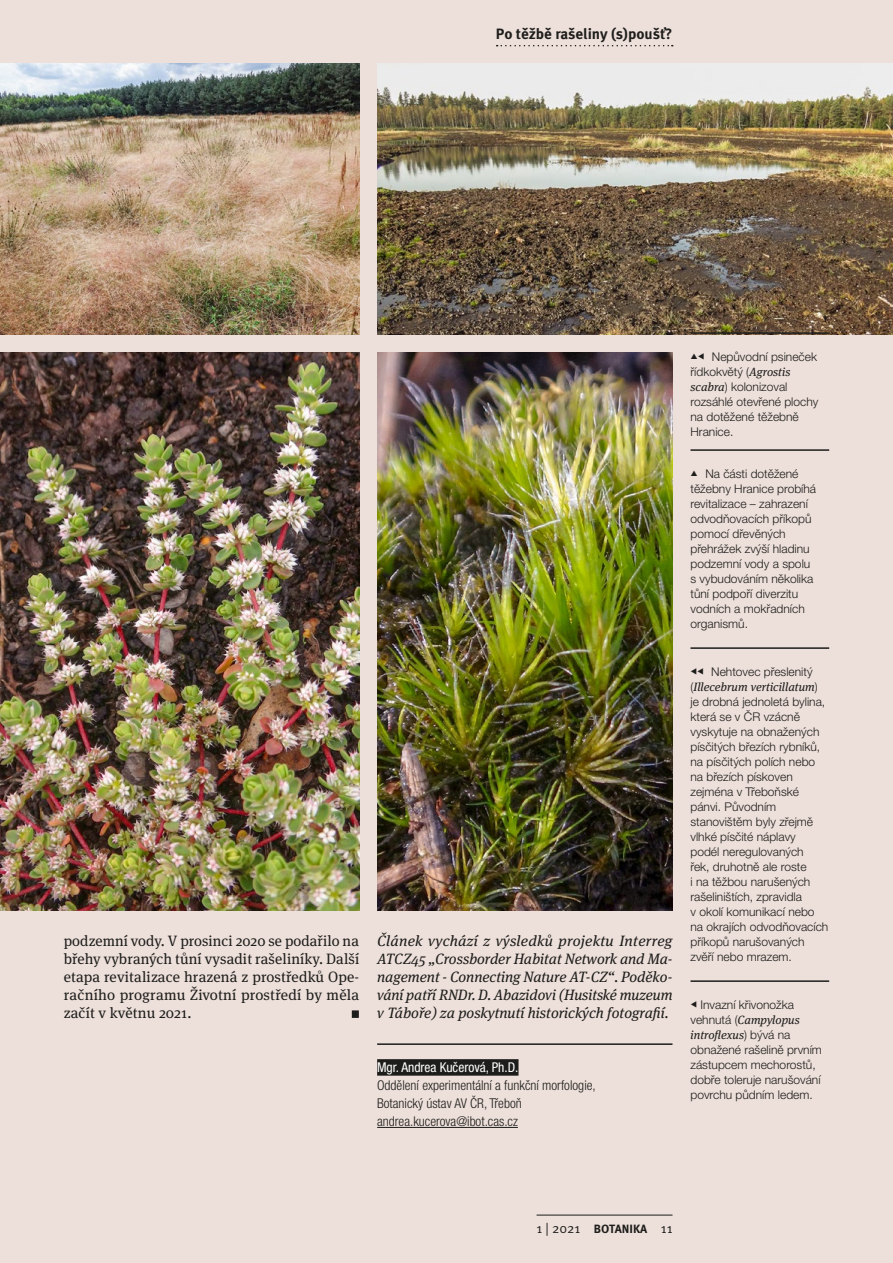
<style>
.page{position:relative;width:893px;height:1263px;background:#eddfd9}
.page>*{position:absolute;margin:0;border:0;box-sizing:border-box;transform-origin:0 0}
.t9_Poděkování{font:italic 15px/18px "Meta Serif Pro";color:#1d1d1b;text-align:justify}
.t-last_bullet{font:15px/18px "Meta Serif Pro";letter-spacing:.01em;color:#1d1d1b;text-align:justify}
.záhlaví{font:700 15px "Meta Pro";letter-spacing:-.005em;color:#1d1d1b}
.Autoři{font:300 condensed 13.5px/18px "Helvetica Neue LT Pro";color:#1d1d1b}
.t1{font:13.5px "Meta Pro Norm";color:#1d1d1b}
.Popisky_obrázků{font:300 12px/15px "Helvetica Neue LT Pro";color:#1d1d1b}
.s1{font-weight:400;color:#fff}
.s2{font-family:"Meta Serif Pro";font-weight:400;font-style:italic}
.s3{font-family:"Meta Pro";font-weight:700;font-size:12px}
</style>
<div class="page">
<div style="left:352px;top:1010px;width:7px;height:8px;background:#1d1d1b"></div>
<img style="left:377px;top:352px;width:295px;height:559px">
<img style="left:377px;top:64px;width:516px;height:270px">
<img style="left:0;top:64px;width:359px;height:270px">
<img style="left:0;top:352px;width:359px;height:559px">
<hr style="left:690px;top:332px;width:139px;height:2px;background:#1d1d1b">
<hr style="left:690px;top:449px;width:139px;height:2px;background:#1d1d1b">
<hr style="left:690px;top:647px;width:139px;height:2px;background:#1d1d1b">
<hr style="left:690px;top:980px;width:139px;height:2px;background:#1d1d1b">
<hr style="left:377px;top:1043px;width:295px;height:2px;background:#1d1d1b">
<div style="left:377px;top:1059px;width:141px;height:17px;background:#1d1d1b"></div>
<hr style="left:377px;top:1127px;width:141px;height:1px;background:#1d1d1b">
<hr style="left:537px;top:1215px;width:135px;height:1px;background:#1d1d1b">
<svg style="left:497px;top:45px;width:176px;height:1px"></svg>
<p class="záhlaví" style="left:496px;top:22px;width:178px">Po těžbě rašeliny (s)poušť?</p>
<p class="t-last_bullet" style="left:64px;top:931px;width:297px">podzemní vody. V prosinci 2020 se podařilo na břehy vybraných tůní vysadit rašeliníky. Další etapa revitalizace hrazená z prostředků Ope&shy;račního programu Životní prostředí by měla začít v květnu 2021.</p>
<p class="t9_Poděkování" style="left:377px;top:931px;width:297px">Článek vychází z výsledků projektu Interreg ATCZ45 „Crossborder Habitat Network and Ma&shy;nagement - Connecting Nature AT-CZ“. Poděko&shy;vání patří RNDr. D. Abazidovi (Husitské muzeum v Táboře) za poskytnutí historických fotografií.</p>
<p class="Autoři" style="left:377px;top:1058px;width:220px"><span class="s1">Mgr. Andrea Kučerová, Ph.D.<br></span>Oddělení experimentální a funkční morfologie, Botanický ústav AV ČR, Třeboň andrea.kucerova@ibot.cas.cz</p>
<p class="Popisky_obrázků" style="left:690px;top:349px;width:129px;text-indent:7px">▼ Nepůvodní psineček řídkokvětý (<span class="s2">Agrostis scabra</span>) kolonizoval rozsáhlé otevřené plochy na dotěžené těžebně<br>Hranice.</p>
<p class="Popisky_obrázků" style="left:690px;top:466px;width:127px;text-indent:15px">Na části dotěžené těžebny Hranice probíhá revitalizace – zahrazení odvodňovacích příkopů pomocí dřevěných přehrážek zvýší hladinu podzemní vody a spolu s vybudováním několika tůní podpoří diverzitu vodních a mokřadních organismů.</p>
<p class="Popisky_obrázků" style="left:690px;top:664px;width:139px">▼▼ Nehtovec přeslenitý (<span class="s2">Illecebrum verticillatum</span>) je drobná jednoletá bylina, která se v ČR vzácně vyskytuje na obnažených písčitých březích rybníků, na písčitých polích nebo na březích pískoven zejména v Třeboňské pánvi. Původním stanovištěm byly zřejmě vlhké písčité náplavy<br>podél neregulovaných<br>řek, druhotně ale roste<br>i na těžbou narušených rašeliništích, zpravidla<br>v okolí komunikací nebo na okrajích odvodňovacích příkopů narušovaných zvěří nebo mrazem.</p>
<p class="Popisky_obrázků" style="left:690px;top:997px;width:133px">▼ Invazní křivonožka vehnutá (<span class="s2">Campylopus introflexus</span>) bývá na obnažené rašelině prvním zástupcem mechorostů, dobře toleruje narušování povrchu půdním ledem.</p>
<p class="t1" style="left:537px;top:1218px;width:137px">1 | 2021 <span class="s3">BOTANIKA</span> 11</p>
</div>
